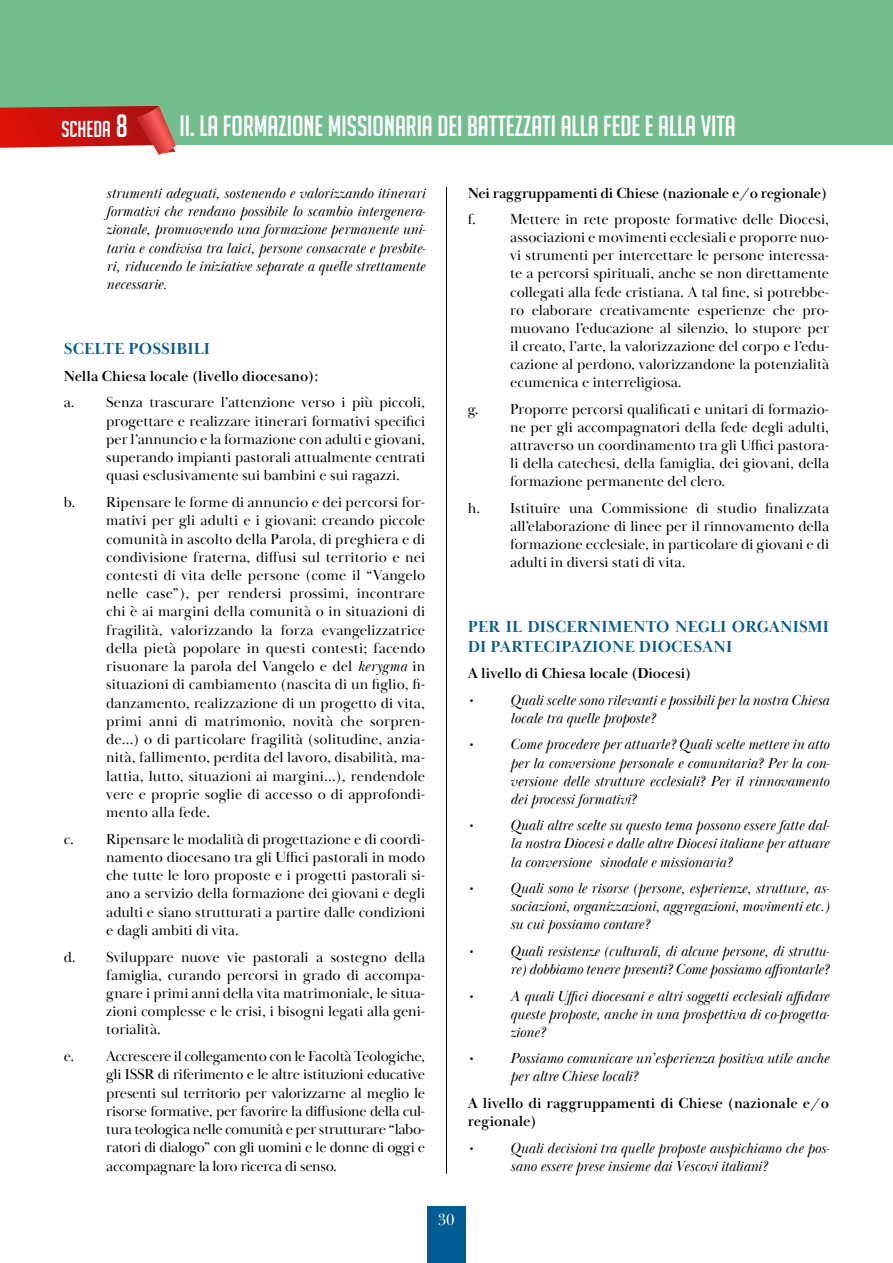
<style>
.page{position:relative;width:893px;height:1263px;background:#fff}
.page>*{position:absolute;margin:0;border:0;box-sizing:border-box;transform-origin:0 0}
.t1{font:28.5px "Big Noodle Titling";color:#fff}
.t2{font:22.5px "Big Noodle Titling";color:#fff}
.t3{font:700 16.5px/20px "Baskerville Display PT";letter-spacing:.01em;color:#005c92}
.t4{font:16.5px "Baskerville Display PT";color:#fff}
.t5{font:15px/18.1px "Baskerville Display PT";color:#000;text-align:justify}
.t6{font:italic 15px/18.1px "Baskerville Display PT";color:#000;text-align:justify}
.t7{font:700 15px/18.1px "Baskerville Display PT";letter-spacing:-.005em;color:#000}
.s1{font-size:31.5px}
.s2{font-size:22.5px}
.s3{font-style:italic}
</style>
<div class="page">
<div style="left:427px;top:1205px;width:39px;height:58px;background:#005c92"></div>
<hr style="left:446px;top:187px;width:1px;height:987px;background:#000">
<div style="left:0;top:0;width:893px;height:145px;background:#72be8d"></div>
<svg style="left:0;top:106px;width:176px;height:49px"></svg>
<h2 class="t2" style="left:61px;top:117px;width:68px">SCHEDA <span class="s1">8</span></h2>
<h1 class="t1" style="left:180px;top:110px;width:640px">II. LA FORMAZIONE MISSIONARIA DEI BATTEZZATI ALLA FEDE E ALLA VITA <span class="s2">SCHEDA</span> <span class="s1">1</span></h1>
<p class="t6" style="left:106px;top:184px;width:321px">strumenti adeguati, sostenendo e valorizzando itinerari formativi che rendano possibile lo scambio intergenera&shy;zionale, promuovendo una formazione permanente uni&shy;taria e condivisa tra laici, persone consacrate e presbite&shy;ri, riducendo le iniziative separate a quelle strettamente necessarie.</p>
<p class="t3" style="left:64px;top:339px;width:148px">SCELTE POSSIBILI</p>
<p class="t7" style="left:64px;top:367px;width:256px">Nella Chiesa locale (livello diocesano):</p>
<p class="t5" style="left:106px;top:394px;width:320px;text-indent:-43px">a. Senza trascurare l’attenzione verso i più piccoli, progettare e realizzare itinerari formativi specifici per l’annuncio e la formazione con adulti e giovani, superando impianti pastorali attualmente centrati quasi esclusivamente sui bambini e sui ragazzi.</p>
<p class="t5" style="left:106px;top:494px;width:320px;text-indent:-43px">b. Ripensare le forme di annuncio e dei percorsi for&shy;mativi per gli adulti e i giovani: creando piccole comunità in ascolto della Parola, di preghiera e di condivisione fraterna, diffusi sul territorio e nei contesti di vita delle persone (come il “Vangelo nelle case”), per rendersi prossimi, incontrare chi è ai margini della comunità o in situazioni di fragilità, valorizzando la forza evangelizzatrice della pietà popolare in questi contesti; facendo risuonare la parola del Vangelo e del <span class="s3">kerygma</span> in situazioni di cambiamento (nascita di un figlio, fi&shy;danzamento, realizzazione di un progetto di vita, primi anni di matrimonio, novità che sorpren&shy;de…) o di particolare fragilità (solitudine, anzia&shy;nità, fallimento, perdita del lavoro, disabilità, ma&shy;lattia, lutto, situazioni ai margini…), rendendole vere e proprie soglie di accesso o di approfondi&shy;mento alla fede.</p>
<p class="t5" style="left:106px;top:830px;width:320px;text-indent:-43px">c. Ripensare le modalità di progettazione e di coordi&shy;namento diocesano tra gli Uffici pastorali in modo che tutte le loro proposte e i progetti pastorali si&shy;ano a servizio della formazione dei giovani e degli adulti e siano strutturati a partire dalle condizioni e dagli ambiti di vita.</p>
<p class="t5" style="left:106px;top:948px;width:320px;text-indent:-43px">d. Sviluppare nuove vie pastorali a sostegno della famiglia, curando percorsi in grado di accompa&shy;gnare i primi anni della vita matrimoniale, le situa&shy;zioni complesse e le crisi, i bisogni legati alla geni&shy;torialità.</p>
<p class="t5" style="left:106px;top:1048px;width:320px;text-indent:-43px">e. Accrescere il collegamento con le Facoltà Teologiche, gli ISSR di riferimento e le altre istituzioni educative presenti sul territorio per valorizzarne al meglio le risorse formative, per favorire la diffusione della cul&shy;tura teologica nelle comunità e per strutturare “labo&shy;ratori di dialogo” con gli uomini e le donne di oggi e accompagnare la loro ricerca di senso.</p>
<p class="t7" style="left:468px;top:184px;width:361px">Nei raggruppamenti di Chiese (nazionale e/o regionale)</p>
<p class="t5" style="left:510px;top:211px;width:320px;text-indent:-43px">f. Mettere in rete proposte formative delle Diocesi, associazioni e movimenti ecclesiali e proporre nuo&shy;vi strumenti per intercettare le persone interessa&shy;te a percorsi spirituali, anche se non direttamente collegati alla fede cristiana. A tal fine, si potrebbe&shy;ro elaborare creativamente esperienze che pro&shy;muovano l’educazione al silenzio, lo stupore per il creato, l’arte, la valorizzazione del corpo e l’edu&shy;cazione al perdono, valorizzandone la potenzialità ecumenica e interreligiosa.</p>
<p class="t5" style="left:510px;top:400px;width:320px;text-indent:-43px">g. Proporre percorsi qualificati e unitari di formazio&shy;ne per gli accompagnatori della fede degli adulti, attraverso un coordinamento tra gli Uffici pastora&shy;li della catechesi, della famiglia, dei giovani, della formazione permanente del clero.</p>
<p class="t5" style="left:510px;top:499px;width:320px;text-indent:-43px">h. Istituire una Commissione di studio finalizzata all’elaborazione di linee per il rinnovamento della formazione ecclesiale, in particolare di giovani e di adulti in diversi stati di vita.</p>
<p class="t3" style="left:468px;top:617px;width:363px">PER IL DISCERNIMENTO NEGLI ORGANISMI<br>DI PARTECIPAZIONE DIOCESANI</p>
<p class="t7" style="left:468px;top:665px;width:225px">A livello di Chiesa locale (Diocesi)</p>
<p class="t6" style="left:468px;top:691px;width:7px">•</p>
<p class="t6" style="left:510px;top:691px;width:320px">Quali scelte sono rilevanti e possibili per la nostra Chiesa locale tra quelle proposte?</p>
<p class="t6" style="left:468px;top:736px;width:7px">•</p>
<p class="t6" style="left:510px;top:736px;width:321px">Come procedere per attuarle? Quali scelte mettere in atto per la conversione personale e comunitaria? Per la con&shy;versione delle strutture ecclesiali? Per il rinnovamento dei processi formativi?</p>
<p class="t6" style="left:468px;top:817px;width:7px">•</p>
<p class="t6" style="left:510px;top:817px;width:321px">Quali altre scelte su questo tema possono essere fatte dal&shy;la nostra Diocesi e dalle altre Diocesi italiane per attuare la conversione sinodale e missionaria?</p>
<p class="t6" style="left:468px;top:880px;width:7px">•</p>
<p class="t6" style="left:510px;top:880px;width:321px">Quali sono le risorse (persone, esperienze, strutture, as&shy;sociazioni, organizzazioni, aggregazioni, movimenti etc.) su cui possiamo contare?</p>
<p class="t6" style="left:468px;top:942px;width:7px">•</p>
<p class="t6" style="left:510px;top:942px;width:321px">Quali resistenze (culturali, di alcune persone, di struttu&shy;re) dobbiamo tenere presenti? Come possiamo affrontarle?</p>
<p class="t6" style="left:468px;top:987px;width:7px">•</p>
<p class="t6" style="left:510px;top:987px;width:321px">A quali Uffici diocesani e altri soggetti ecclesiali affidare queste proposte, anche in una prospettiva di co-progetta&shy;zione?</p>
<p class="t6" style="left:468px;top:1050px;width:7px">•</p>
<p class="t6" style="left:510px;top:1050px;width:320px">Possiamo comunicare un’esperienza positiva utile anche per altre Chiese locali?</p>
<p class="t7" style="left:468px;top:1094px;width:363px">A livello di raggruppamenti di Chiese (nazionale e/o regionale)</p>
<p class="t6" style="left:468px;top:1139px;width:7px">•</p>
<p class="t6" style="left:510px;top:1139px;width:321px">Quali decisioni tra quelle proposte auspichiamo che pos&shy;sano essere prese insieme dai Vescovi italiani?</p>
<p class="t4" style="left:438px;top:1210px;width:18px">30</p>
</div>
